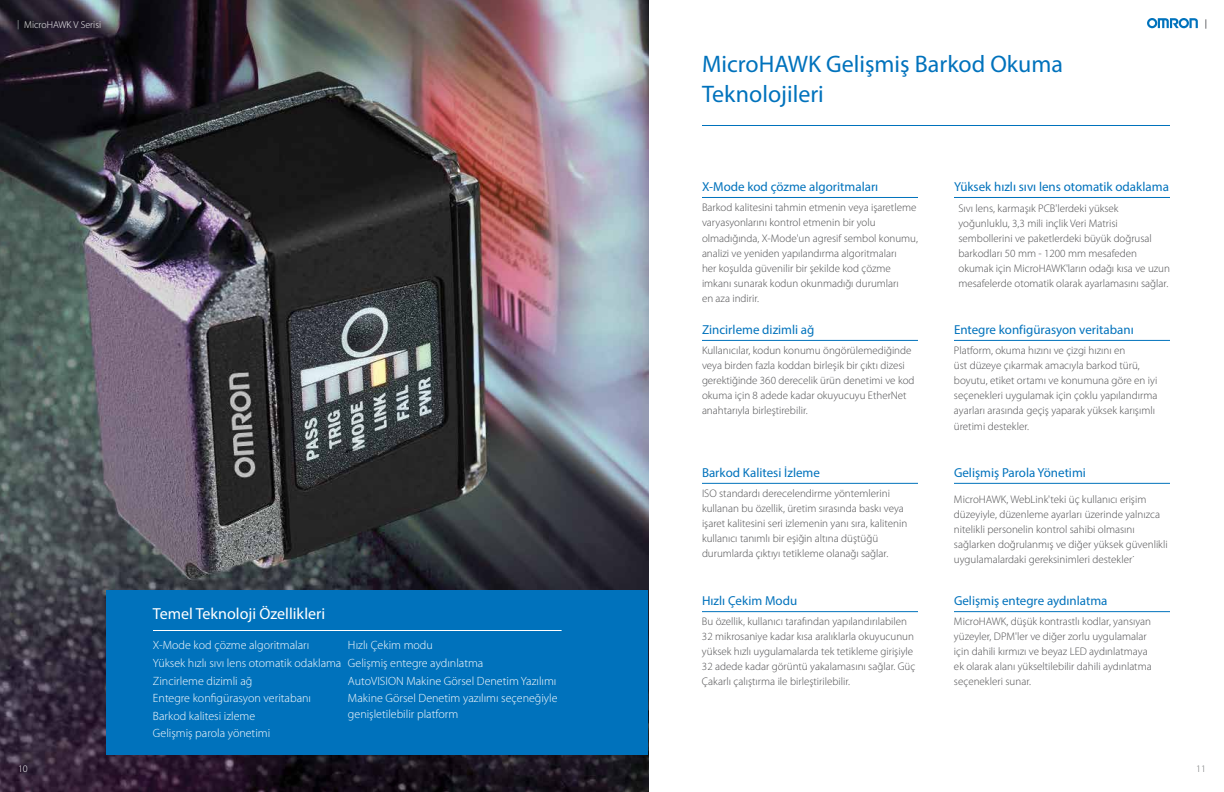
<style>
.page{position:relative;width:1224px;height:792px;background:#fff}
.page>*{position:absolute;margin:0;border:0;box-sizing:border-box;transform-origin:0 0}
.t1{font:24px/30px "Myriad Pro";color:#0072bc}
.t2{font:16px "Myriad Pro";color:#fff}
.t3{font:13px "Myriad Pro";color:#0072bc}
.t4{font:300 12px/17.6px "Myriad Pro";color:#fff}
.t5{font:300 11px/15px "Myriad Pro";color:#4d4d4f}
.t6{font:300 10px "Myriad Pro";color:#fff}
.t7{font:300 10px "Myriad Pro";color:#6d6e71}
</style>
<div class="page">
<img style="left:0;top:0;width:648px;height:792px">
<hr style="left:702px;top:125px;width:468px;height:1px;background:#0072bc">
<svg style="left:1147px;top:18px;width:51px;height:10px"></svg>
<div style="left:106px;top:590px;width:542px;height:165px;background:#0072bc"></div>
<hr style="left:153px;top:630px;width:409px;height:1px;background:#fff">
<hr style="left:702px;top:197px;width:216px;height:1px;background:#0072bc">
<hr style="left:954px;top:197px;width:216px;height:1px;background:#0072bc">
<hr style="left:702px;top:340px;width:216px;height:1px;background:#0072bc">
<hr style="left:954px;top:340px;width:216px;height:1px;background:#0072bc">
<hr style="left:702px;top:483px;width:216px;height:1px;background:#0072bc">
<hr style="left:954px;top:483px;width:216px;height:1px;background:#0072bc">
<hr style="left:702px;top:611px;width:216px;height:1px;background:#0072bc">
<hr style="left:954px;top:611px;width:216px;height:1px;background:#0072bc">
<p class="t6" style="left:24px;top:19px;width:79px">MicroHAWK V Serisi</p>
<h2 class="t2" style="left:153px;top:603px;width:174px">Temel Teknoloji Özellikleri</h2>
<p class="t4" style="left:153px;top:637px;width:190px">X-Mode kod çözme algoritmaları<br>Yüksek hızlı sıvı lens otomatik odaklama<br>Zincirleme dizimli ağ<br>Entegre konfigürasyon veritabanı<br>Barkod kalitesi izleme<br>Gelişmiş parola yönetimi</p>
<p class="t4" style="left:348px;top:637px;width:211px">Hızlı Çekim modu<br>Gelişmiş entegre aydınlatma<br>AutoVISION Makine Görsel Denetim Yazılımı Makine Görsel Denetim yazılımı seçeneğiyle</p>
<p class="t4" style="left:348px;top:706px;width:112px">genişletilebilir platform</p>
<h1 class="t1" style="left:702px;top:49px;width:363px">MicroHAWK Gelişmiş Barkod Okuma<br>Teknolojileri</h1>
<p class="t3" style="left:702px;top:178px;width:178px">X-Mode kod çözme algoritmaları</p>
<p class="t3" style="left:954px;top:178px;width:216px">Yüksek hızlı sıvı lens otomatik odaklama</p>
<p class="t5" style="left:702px;top:201px;width:217px">Barkod kalitesini tahmin etmenin veya işaretleme varyasyonlarını kontrol etmenin bir yolu olmadığında, X-Mode'un agresif sembol konumu, analizi ve yeniden yapılandırma algoritmaları<br>her koşulda güvenilir bir şekilde kod çözme imkanı sunarak kodun okunmadığı durumları<br>en aza indirir.</p>
<p class="t5" style="left:958px;top:201px;width:213px">Sıvı lens, karmaşık PCB'lerdeki yüksek yoğunluklu, 3,3 mili inçlik Veri Matrisi sembollerini ve paketlerdeki büyük doğrusal barkodları 50 mm - 1200 mm mesafeden okumak için MicroHAWK'ların odağı kısa ve uzun mesafelerde otomatik olarak ayarlamasını sağlar.</p>
<p class="t3" style="left:702px;top:321px;width:114px">Zincirleme dizimli ağ</p>
<p class="t3" style="left:954px;top:321px;width:181px">Entegre konfigürasyon veritabanı</p>
<p class="t5" style="left:702px;top:343px;width:214px">Kullanıcılar, kodun konumu öngörülemediğinde veya birden fazla koddan birleşik bir çıktı dizesi gerektiğinde 360 derecelik ürün denetimi ve kod okuma için 8 adede kadar okuyucuyu EtherNet anahtarıyla birleştirebilir.</p>
<p class="t5" style="left:954px;top:344px;width:205px">Platform, okuma hızını ve çizgi hızını en<br>üst düzeye çıkarmak amacıyla barkod türü, boyutu, etiket ortamı ve konumuna göre en iyi seçenekleri uygulamak için çoklu yapılandırma ayarları arasında geçiş yaparak yüksek karışımlı üretimi destekler.</p>
<p class="t3" style="left:702px;top:464px;width:119px">Barkod Kalitesi İzleme</p>
<p class="t3" style="left:954px;top:464px;width:133px">Gelişmiş Parola Yönetimi</p>
<p class="t5" style="left:702px;top:486px;width:207px">ISO standardı derecelendirme yöntemlerini kullanan bu özellik, üretim sırasında baskı veya işaret kalitesini seri izlemenin yanı sıra, kalitenin kullanıcı tanımlı bir eşiğin altına düştüğü durumlarda çıktıyı tetikleme olanağı sağlar.</p>
<p class="t5" style="left:954px;top:492px;width:215px">MicroHAWK, WebLink'teki üç kullanıcı erişim düzeyiyle, düzenleme ayarları üzerinde yalnızca nitelikli personelin kontrol sahibi olmasını sağlarken doğrulanmış ve diğer yüksek güvenlikli uygulamalardaki gereksinimleri destekler</p>
<p class="t5" style="left:1132px;top:546px;width:3px">.</p>
<p class="t3" style="left:702px;top:593px;width:97px">Hızlı Çekim Modu</p>
<p class="t3" style="left:954px;top:593px;width:155px">Gelişmiş entegre aydınlatma</p>
<p class="t5" style="left:702px;top:614px;width:215px">Bu özellik, kullanıcı tarafından yapılandırılabilen 32 mikrosaniye kadar kısa aralıklarla okuyucunun yüksek hızlı uygulamalarda tek tetikleme girişiyle 32 adede kadar görüntü yakalamasını sağlar. Güç Çakarlı çalıştırma ile birleştirilebilir.</p>
<p class="t5" style="left:954px;top:614px;width:199px">MicroHAWK, düşük kontrastlı kodlar, yansıyan yüzeyler, DPM'ler ve diğer zorlu uygulamalar için dahili kırmızı ve beyaz LED aydınlatmaya ek olarak alanı yükseltilebilir dahili aydınlatma seçenekleri sunar.</p>
<p class="t6" style="left:18px;top:763px;width:11px">10</p>
<p class="t7" style="left:1196px;top:763px;width:11px">11</p>
</div>
